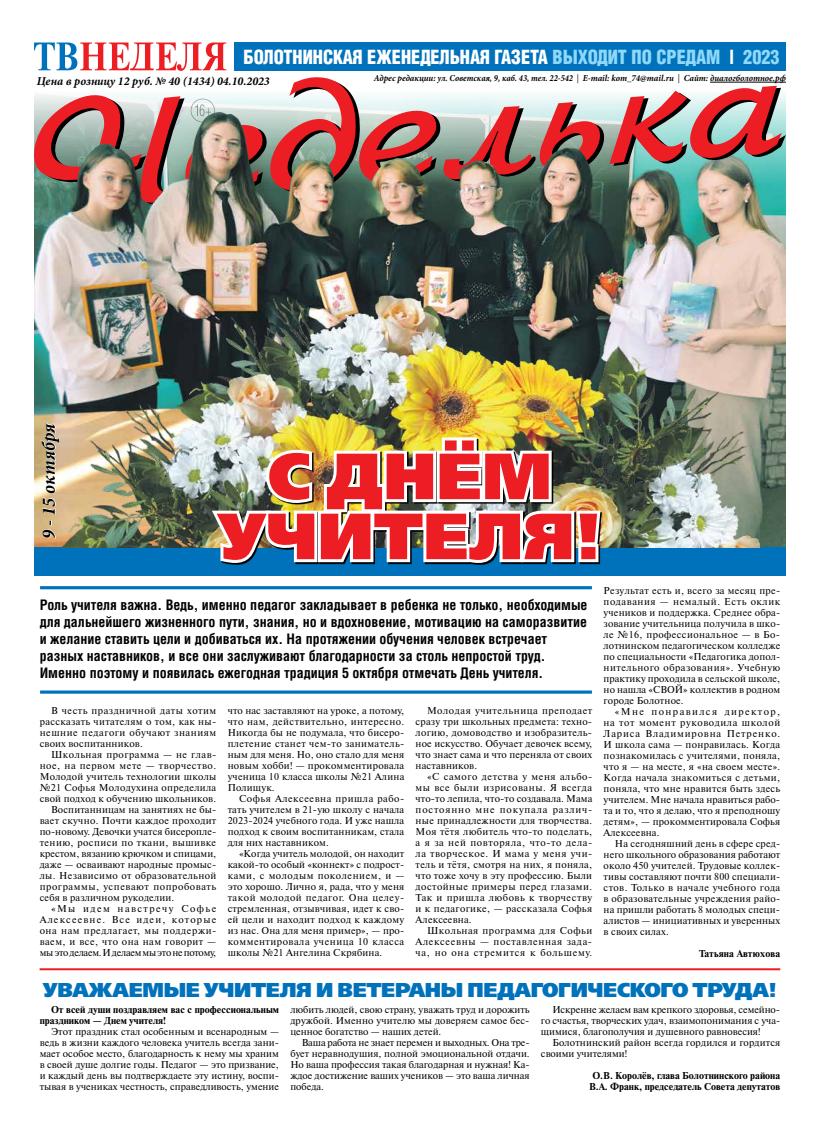
<style>
.page{position:relative;width:820px;height:1134px;background:#fff}
.page>*{position:absolute;margin:0;border:0;box-sizing:border-box;transform-origin:0 0}
.t1{font:65px/60px "Free Set Black C";color:#ed1d24;text-align:center}
.t2{font:20px "Free Set Black C";letter-spacing:-.015em;color:#0072bc}
.t3{font:19px "AG Letterica Demi Condensed C";color:#fff;scale:.96 1}
.t4{font:italic 700 19px "Minion Pro";letter-spacing:.005em;color:#000;scale:.96 1}
.t5{font:700 14px/17px "AG Letterica Condensed C";color:#000}
.t6{font:italic 700 12px "Minion Pro";color:#000}
.t7{font:10px/11px "Newton C";letter-spacing:.015em;color:#000;text-align:justify}
.t8{font:700 10px/11px "Newton C";color:#000}
.t9{font:10px "Newton C";letter-spacing:.055em;color:#000}
.t10{font:10px "Newton C";letter-spacing:.045em;color:#000}
.t11{font:10px "Newton C";letter-spacing:-.025em;color:#000}
.t12{font:10px "Newton C";letter-spacing:.04em;color:#000}
.t13{font:10px "Newton C";letter-spacing:.06em;color:#000}
.t14{font:10px "Newton C";letter-spacing:.11em;color:#000}
.t15{font:10px "Newton C";letter-spacing:.05em;color:#000}
.t16{font:10px "Newton C";letter-spacing:.145em;color:#000}
.t17{font:italic 700 9.2px "Minion Pro";color:#000;scale:.96 1}
.s1{color:#8ed8f8}
.s2{font-weight:400;font-style:normal}
</style>
<div class="page">
<img style="left:34px;top:206px;width:751px;height:341px">
<div style="left:234px;top:43px;width:551px;height:28px;background:#0072bc"></div>
<svg style="left:34px;top:43px;width:192px;height:28px"></svg>
<hr style="left:40px;top:586px;width:551px;height:3px;background:#0072bc">
<svg style="left:40px;top:690px;width:551px;height:4px;background:#338ec9"></svg>
<img style="left:34px;top:77px;width:747px;height:129px">
<svg style="left:190px;top:99px;width:25px;height:13px"></svg>
<div style="left:34px;top:547px;width:751px;height:29px;background:#0072bc"></div>
<hr style="left:40px;top:968px;width:740px;height:2px;background:#ed1d24">
<img style="left:71px;top:112px;width:521px;height:99px">
<img style="left:55px;top:276px;width:708px;height:271px">
<img style="left:208px;top:434px;width:395px;height:131px">
<svg style="left:41px;top:423px;width:19px;height:116px"></svg>
<h3 class="t3" style="left:243px;top:45px;width:560px">БОЛОТНИНСКАЯ ЕЖЕНЕДЕЛЬНАЯ ГАЗЕТА <span class="s1">ВЫХОДИТ ПО СРЕДАМ</span> | <span class="s1">2023</span></h3>
<p class="t6" style="left:37px;top:73px;width:234px">Цена в розницу 12 руб. № 40 (1434) 04.10.2023</p>
<p class="t17" style="left:374px;top:72px;width:430px">Адрес редакции: ул. Советская, 9, каб. 43, тел. 22-542 <span class="s2">|</span> E-mail: kom_74@mail.ru <span class="s2">|</span> Сайт: диалогболотное.рф</p>
<h3 class="t4" style="left:35px;top:539px;width:123px;rotate:-90deg">9 - 15 октября</h3>
<h1 class="t1" style="left:217px;top:449px;width:386px">С ДНЁМ<br>УЧИТЕЛЯ!</h1>
<p class="t5" style="left:40px;top:597px;width:549px">Роль учителя важна. Ведь, именно педагог закладывает в ребенка не только, необходимые для дальнейшего жизненного пути, знания, но и вдохновение, мотивацию на саморазвитие и желание ставить цели и добиваться их. На протяжении обучения человек встречает разных наставников, и все они заслуживают благодарности за столь непростой труд.<br>Именно поэтому и появилась ежегодная традиция 5 октября отмечать День учителя.</p>
<p class="t7" style="left:40px;top:705px;width:178px;text-indent:11px">В честь праздничной даты хотим рассказать читателям о том, как ны&shy;нешние педагоги обучают знаниям своих воспитанников.</p>
<p class="t15" style="left:51px;top:749px;width:167px">Школьная программа — не глав-</p>
<p class="t9" style="left:40px;top:760px;width:178px">ное, на первом мете — творчество.</p>
<p class="t7" style="left:40px;top:771px;width:178px">Молодой учитель технологии школы</p>
<p class="t7" style="left:40px;top:782px;width:178px">№21 Софья Молодухина определила</p>
<p class="t7" style="left:40px;top:793px;width:178px">свой подход к обучению школьников.</p>
<p class="t7" style="left:51px;top:804px;width:167px">Воспитанницам на занятиях не бы-</p>
<p class="t7" style="left:40px;top:815px;width:178px">вает скучно. Почти каждое проходит</p>
<p class="t7" style="left:40px;top:826px;width:178px">по-новому. Девочки учатся бисеропле-</p>
<p class="t10" style="left:40px;top:837px;width:178px">тению, росписи по ткани, вышивке</p>
<p class="t7" style="left:40px;top:848px;width:178px">крестом, вязанию крючком и спицами,</p>
<p class="t7" style="left:40px;top:859px;width:178px">даже — осваивают народные промыс-</p>
<p class="t12" style="left:40px;top:870px;width:178px">лы. Независимо от образовательной</p>
<p class="t13" style="left:40px;top:881px;width:178px">программы, успевают попробовать</p>
<p class="t7" style="left:40px;top:892px;width:136px">себя в различном рукоделии.</p>
<p class="t16" style="left:51px;top:903px;width:167px">«Мы идем навстречу Софье</p>
<p class="t14" style="left:40px;top:914px;width:178px">Алексеевне. Все идеи, которые</p>
<p class="t9" style="left:40px;top:925px;width:178px">она нам предлагает, мы поддержи-</p>
<p class="t10" style="left:40px;top:936px;width:178px">ваем, и все, что она нам говорит —</p>
<p class="t11" style="left:40px;top:947px;width:178px">мы это делаем. И делаем мы это не потому,</p>
<p class="t7" style="left:227px;top:705px;width:178px">что нас заставляют на уроке, а потому, что нам, действительно, интересно.<br>Никогда бы не подумала, что бисеро&shy;плетение станет чем-то заниматель&shy;ным для меня. Но, оно стало для меня новым хобби! — прокомментировала ученица 10 класса школы №21 Алина Полищук.</p>
<p class="t7" style="left:227px;top:793px;width:178px;text-indent:11px">Софья Алексеевна пришла рабо&shy;тать учителем в 21‑ую школу с начала 2023‑2024 учебного года. И уже нашла подход к своим воспитанникам, стала для них наставником.</p>
<p class="t7" style="left:227px;top:848px;width:178px;text-indent:11px">«Когда учитель молодой, он находит какой-то особый «коннект» с подрост&shy;ками, с молодым поколением, и — это хорошо. Лично я, рада, что у меня такой молодой педагог. Она целеу&shy;стремленная, отзывчивая, идет к сво&shy;ей цели и находит подход к каждому из нас. Она для меня пример», — про&shy;комментировала ученица 10 класса школы №21 Ангелина Скрябина.</p>
<p class="t7" style="left:415px;top:705px;width:178px;text-indent:11px">Молодая учительница преподает сразу три школьных предмета: техно&shy;логию, домоводство и изобразитель&shy;ное искусство. Обучает девочек всему, что знает сама и что переняла от своих наставников.</p>
<p class="t7" style="left:415px;top:771px;width:178px;text-indent:11px">«С самого детства у меня альбо&shy;мы все были изрисованы. Я всегда что-то лепила, что-то создавала. Мама постоянно мне покупала различ&shy;ные принадлежности для творчества.<br>Моя тётя любитель что-то поделать, а я за ней повторяла, что-то дела&shy;ла творческое. И мама у меня учи&shy;тель и тётя, смотря на них, я поняла, что тоже хочу в эту профессию. Были достойные примеры перед глазами.<br>Так и пришла любовь к творчеству и к педагогике, — рассказала Софья Алексеевна.</p>
<p class="t7" style="left:415px;top:925px;width:178px;text-indent:11px">Школьная программа для Софьи Алексеевны — поставленная зада&shy;ча, но она стремится к большему.</p>
<p class="t7" style="left:603px;top:585px;width:178px">Результат есть и, всего за месяц пре&shy;подавания — немалый. Есть оклик учеников и поддержка. Среднее обра&shy;зование учительница получила в шко&shy;ле №16, профессиональное — в Бо&shy;лотнинском педагогическом колледже по специальности «Педагогика допол&shy;нительного образования». Учебную практику проходила в сельской школе, но нашла «СВОЙ» коллектив в родном городе Болотное.</p>
<p class="t7" style="left:603px;top:706px;width:178px;text-indent:11px">«Мне понравился директор, на тот момент руководила школой Лариса Владимировна Петренко.<br>И школа сама — понравилась. Когда познакомилась с учителями, поняла, что я — на месте, я «на своем месте».<br>Когда начала знакомиться с детьми, поняла, что мне нравится быть здесь учителем. Мне начала нравиться рабо&shy;та и то, что я делаю, что я преподношу детям», — прокомментировала Софья Алексеевна.</p>
<p class="t7" style="left:603px;top:838px;width:178px;text-indent:11px">На сегодняшний день в сфере сред&shy;него школьного образования работают около 450 учителей. Трудовые коллек&shy;тивы составляют почти 800 специали&shy;стов. Только в начале учебного года в образовательные учреждения райо&shy;на пришли работать 8 молодых специ&shy;алистов — инициативных и уверенных в своих силах.</p>
<p class="t8" style="left:698px;top:948px;width:83px">Татьяна Автюхова</p>
<h2 class="t2" style="left:43px;top:977px;width:735px">УВАЖАЕМЫЕ УЧИТЕЛЯ И ВЕТЕРАНЫ ПЕДАГОГИЧЕСКОГО ТРУДА!</h2>
<p class="t8" style="left:40px;top:1004px;width:241px;text-indent:11px">От всей души поздравляем вас с профессиональным праздником — Днем учителя!</p>
<p class="t7" style="left:40px;top:1026px;width:241px;text-indent:11px">Этот праздник стал особенным и всенародным — ведь в жизни каждого человека учитель всегда зани&shy;мает особое место, благодарность к нему мы храним в своей душе долгие годы. Педагог — это призвание, и каждый день вы подтверждаете эту истину, воспи&shy;тывая в учениках честность, справедливость, умение</p>
<p class="t7" style="left:290px;top:1004px;width:241px">любить людей, свою страну, уважать труд и дорожить дружбой. Именно учителю мы доверяем самое бес&shy;ценное богатство — наших детей.</p>
<p class="t7" style="left:290px;top:1037px;width:241px;text-indent:11px">Ваша работа не знает перемен и выходных. Она тре&shy;бует неравнодушия, полной эмоциональной отдачи.<br>Но ваша профессия такая благодарная и нужная! Ка&shy;ждое достижение ваших учеников — это ваша личная победа.</p>
<p class="t7" style="left:540px;top:1004px;width:241px;text-indent:11px">Искренне желаем вам крепкого здоровья, семейно&shy;го счастья, творческих удач, взаимопонимания с уча&shy;щимися, благополучия и душевного равновесия!</p>
<p class="t7" style="left:540px;top:1037px;width:241px;text-indent:11px">Болотнинский район всегда гордился и гордится своими учителями!</p>
<p class="t8" style="left:588px;top:1070px;width:193px;text-align:center">О.В. Королёв, глава Болотнинского района<br>В.А. Франк, председатель Совета депутатов</p>
</div>
